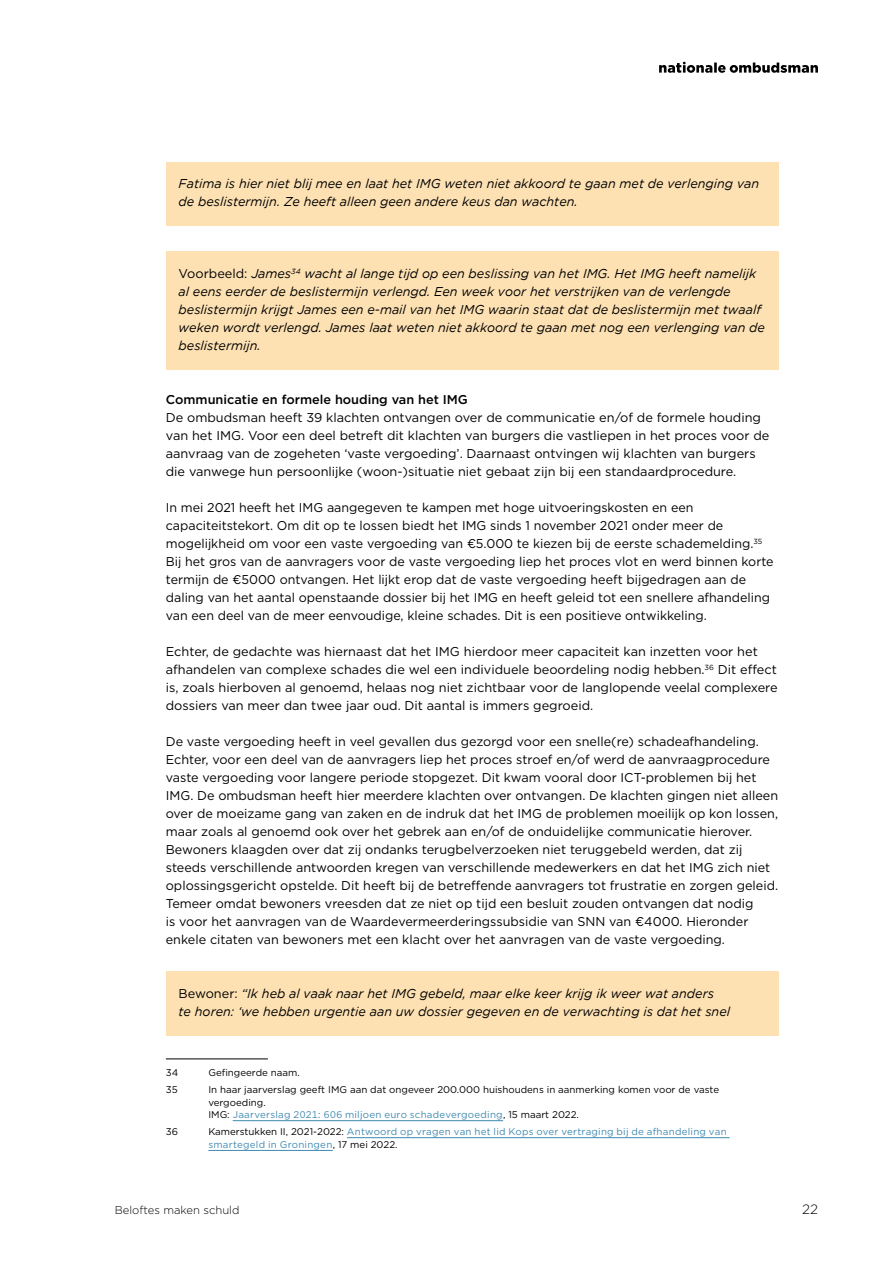
<style>
.page{position:relative;width:893px;height:1263px;background:#fff}
.page>*{position:absolute;margin:0;border:0;box-sizing:border-box;transform-origin:0 0}
.t1{font:300 13.5px "Gotham";color:#000}
.P_05__Binnenwerk_-_bodycopy_8_5_12pt{font:12.75px/18px "Gotham";color:#000}
.P_Kadertekst_Brood_Oranje_H3_2{font:italic 12.75px/18px "Gotham";color:#000}
.H4_04__Binnenwerk_-_Subalinea_kopjes_8_5{font:500 12.75px "Gotham";color:#000}
.t2{font:300 11.25px "Gotham";color:#000}
.Binnenwerk_-_Voetnoten_6_5_8_5pt{font:9.75px/12.8px "Gotham";color:#000}
.Binnenwerk_-_Voetnoten_6_5_8_5pt-2{font:9.75px/12.8px "Gotham";letter-spacing:.02em;color:#408ab1}
.s1{font-style:normal}
.s2{color:#408ab1}
.s3{color:#000}
</style>
<div class="page">
<svg style="left:659px;top:62px;width:159px;height:11px"></svg>
<div style="left:166px;top:162px;width:612px;height:64px;background:#fde1b3"></div>
<div style="left:166px;top:251px;width:612px;height:119px;background:#fde1b3"></div>
<div style="left:166px;top:971px;width:612px;height:65px;background:#fde1b3"></div>
<hr style="left:166px;top:1058px;width:102px;height:1px;background:#000">
<hr style="left:233px;top:1120px;width:270px;height:1px;background:#408ab1">
<hr style="left:347px;top:1137px;width:383px;height:1px;background:#408ab1">
<hr style="left:208px;top:1150px;width:125px;height:1px;background:#408ab1">
<p class="P_Kadertekst_Brood_Oranje_H3_2" style="left:179px;top:175px;width:582px">Fatima is hier niet blij mee en laat het IMG weten niet akkoord te gaan met de verlenging van de beslistermijn. Ze heeft alleen geen andere keus dan wachten.</p>
<p class="P_Kadertekst_Brood_Oranje_H3_2" style="left:179px;top:265px;width:588px"><span class="s1">Voorbeeld:</span> James<sup>34</sup> wacht al lange tijd op een beslissing van het IMG. Het IMG heeft namelijk al eens eerder de beslistermijn verlengd. Een week voor het verstrijken van de verlengde beslistermijn krijgt James een e-mail van het IMG waarin staat dat de beslistermijn met twaalf weken wordt verlengd. James laat weten niet akkoord te gaan met nog een verlenging van de beslistermijn.</p>
<h4 class="H4_04__Binnenwerk_-_Subalinea_kopjes_8_5" style="left:166px;top:391px;width:304px">Communicatie en formele houding van het IMG</h4>
<p class="P_05__Binnenwerk_-_bodycopy_8_5_12pt" style="left:166px;top:408px;width:605px">De ombudsman heeft 39 klachten ontvangen over de communicatie en/of de formele houding van het IMG. Voor een deel betreft dit klachten van burgers die vastliepen in het proces voor de aanvraag van de zogeheten ‘vaste vergoeding’. Daarnaast ontvingen wij klachten van burgers die vanwege hun persoonlijke (woon-)situatie niet gebaat zijn bij een standaardprocedure.</p>
<p class="P_05__Binnenwerk_-_bodycopy_8_5_12pt" style="left:166px;top:498px;width:609px">In mei 2021 heeft het IMG aangegeven te kampen met hoge uitvoeringskosten en een capaciteitstekort. Om dit op te lossen biedt het IMG sinds 1 november 2021 onder meer de mogelijkheid om voor een vaste vergoeding van €5.000 te kiezen bij de eerste schademelding.<sup>35<br></sup>Bij het gros van de aanvragers voor de vaste vergoeding liep het proces vlot en werd binnen korte termijn de €5000 ontvangen. Het lijkt erop dat de vaste vergoeding heeft bijgedragen aan de daling van het aantal openstaande dossier bij het IMG en heeft geleid tot een snellere afhandeling van een deel van de meer eenvoudige, kleine schades. Dit is een positieve ontwikkeling.</p>
<p class="P_05__Binnenwerk_-_bodycopy_8_5_12pt" style="left:166px;top:642px;width:613px">Echter, de gedachte was hiernaast dat het IMG hierdoor meer capaciteit kan inzetten voor het afhandelen van complexe schades die wel een individuele beoordeling nodig hebben.<sup>36</sup> Dit effect is, zoals hierboven al genoemd, helaas nog niet zichtbaar voor de langlopende veelal complexere dossiers van meer dan twee jaar oud. Dit aantal is immers gegroeid.</p>
<p class="P_05__Binnenwerk_-_bodycopy_8_5_12pt" style="left:166px;top:732px;width:614px">De vaste vergoeding heeft in veel gevallen dus gezorgd voor een snelle(re) schadeafhandeling.<br>Echter, voor een deel van de aanvragers liep het proces stroef en/of werd de aanvraagprocedure vaste vergoeding voor langere periode stopgezet. Dit kwam vooral door ICT-problemen bij het IMG. De ombudsman heeft hier meerdere klachten over ontvangen. De klachten gingen niet alleen over de moeizame gang van zaken en de indruk dat het IMG de problemen moeilijk op kon lossen, maar zoals al genoemd ook over het gebrek aan en/of de onduidelijke communicatie hierover.<br>Bewoners klaagden over dat zij ondanks terugbelverzoeken niet teruggebeld werden, dat zij steeds verschillende antwoorden kregen van verschillende medewerkers en dat het IMG zich niet oplossingsgericht opstelde. Dit heeft bij de betreffende aanvragers tot frustratie en zorgen geleid.<br>Temeer omdat bewoners vreesden dat ze niet op tijd een besluit zouden ontvangen dat nodig<br>is voor het aanvragen van de Waardevermeerderingssubsidie van SNN van €4000. Hieronder enkele citaten van bewoners met een klacht over het aanvragen van de vaste vergoeding.</p>
<p class="P_Kadertekst_Brood_Oranje_H3_2" style="left:179px;top:985px;width:553px"><span class="s1">Bewoner:</span> “Ik heb al vaak naar het IMG gebeld, maar elke keer krijg ik weer wat anders<br>te horen: ‘we hebben urgentie aan uw dossier gegeven en de verwachting is dat het snel</p>
<p class="Binnenwerk_-_Voetnoten_6_5_8_5pt" style="left:166px;top:1066px;width:14px">34</p>
<p class="Binnenwerk_-_Voetnoten_6_5_8_5pt" style="left:208px;top:1066px;width:93px">Gefingeerde naam.</p>
<p class="Binnenwerk_-_Voetnoten_6_5_8_5pt" style="left:166px;top:1083px;width:13px">35</p>
<p class="Binnenwerk_-_Voetnoten_6_5_8_5pt" style="left:208px;top:1083px;width:512px">In haar jaarverslag geeft IMG aan dat ongeveer 200.000 huishoudens in aanmerking komen voor de vaste vergoeding.<br>IMG: <span class="s2">Jaarverslag 2021: 606 miljoen euro schadevergoeding</span>, 15 maart 2022.</p>
<p class="Binnenwerk_-_Voetnoten_6_5_8_5pt" style="left:166px;top:1125px;width:14px">36</p>
<p class="Binnenwerk_-_Voetnoten_6_5_8_5pt-2" style="left:208px;top:1125px;width:520px"><span class="s3">Kamerstukken II, 2021-2022:</span> Antwoord op vragen van het lid Kops over vertraging bij de afhandeling van smartegeld in Groningen<span class="s3">, 17 mei 2022.</span></p>
<p class="t2" style="left:115px;top:1203px;width:126px">Beloftes maken schuld</p>
<p class="t1" style="left:802px;top:1201px;width:17px">22</p>
</div>
